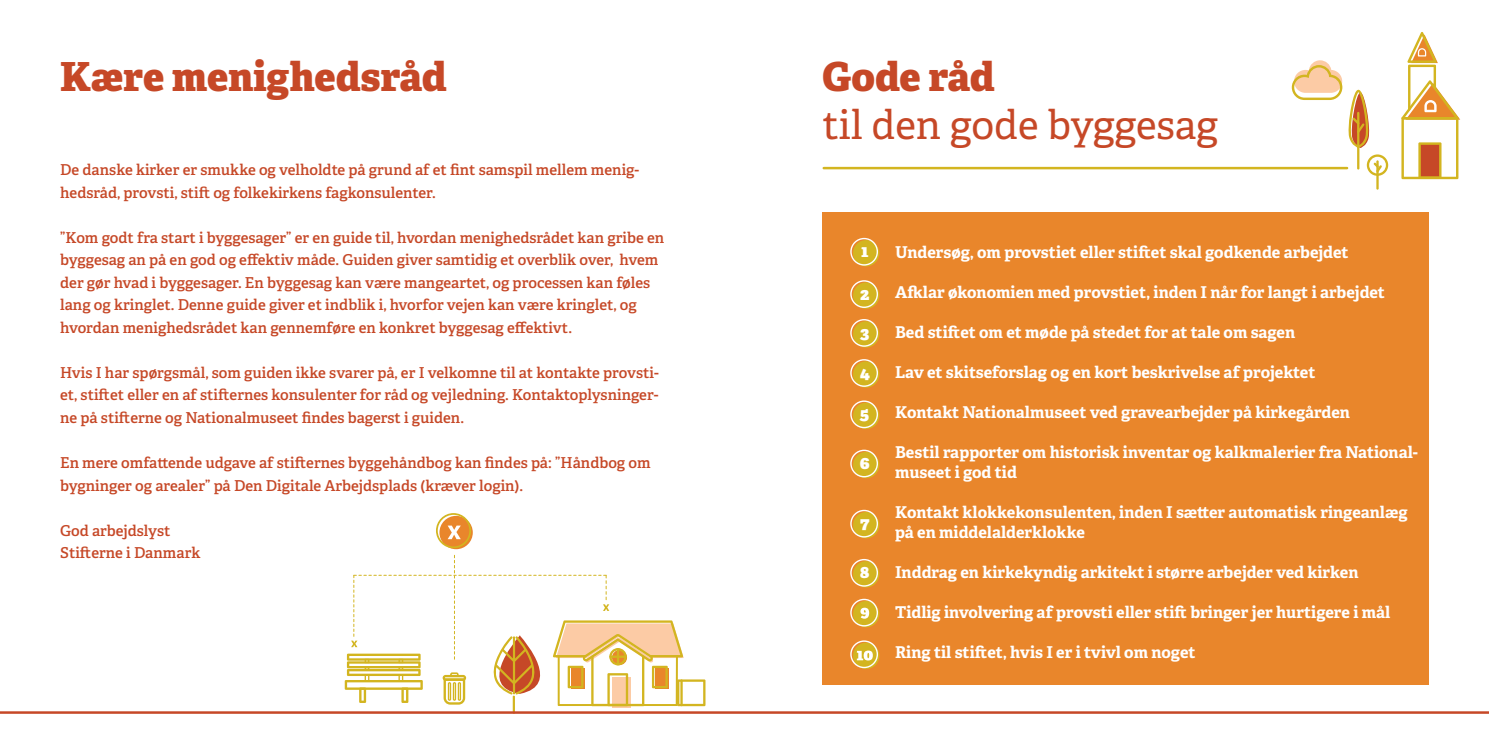
<style>
.page{position:relative;width:1489px;height:745px;background:#fff}
.page>*{position:absolute;margin:0;border:0;box-sizing:border-box;transform-origin:0 0}
.t1{font:800 40px "Adelle";letter-spacing:-.005em;color:#c64827}
.t2{font:40px "Adelle";color:#c64827}
.t3{font:800 16.75px "Adelle";color:#fff}
.t4{font:700 16.25px/20px "Adelle";color:#fff}
.t5{font:600 15px/22.5px "Adelle";color:#c64827}
</style>
<div class="page">
<svg style="left:439px;top:515px;width:34px;height:34px"></svg>
<svg style="left:436px;top:513px;width:35px;height:35px"></svg>
<div style="left:612px;top:677px;width:18px;height:30px;background:#d3b520"></div>
<svg style="left:345px;top:555px;width:360px;height:150px"></svg>
<hr style="left:512px;top:694px;width:3px;height:19px;background:#d3b520">
<hr style="left:0;top:710px;width:1488px;height:3px;background:#c64827">
<hr style="left:1356px;top:112px;width:3px;height:57px;background:#d3b520">
<hr style="left:1376px;top:160px;width:2px;height:29px;background:#d3b520">
<svg style="left:1366px;top:154px;width:21px;height:22px"></svg>
<svg style="left:1291px;top:60px;width:79px;height:88px"></svg>
<svg style="left:1401px;top:32px;width:58px;height:147px"></svg>
<hr style="left:823px;top:167px;width:523px;height:2px;background:#d3b520">
<div style="left:822px;top:213px;width:606px;height:471px;background:#e9862b"></div>
<svg style="left:853px;top:240px;width:26px;height:26px"></svg>
<svg style="left:850px;top:238px;width:28px;height:27px"></svg>
<div style="left:853px;top:282px;width:26px;height:26px;background:#d3b520;border-radius:50%"></div>
<svg style="left:850px;top:280px;width:28px;height:28px"></svg>
<svg style="left:853px;top:321px;width:26px;height:26px"></svg>
<svg style="left:850px;top:319px;width:28px;height:27px"></svg>
<svg style="left:853px;top:361px;width:26px;height:26px"></svg>
<svg style="left:850px;top:359px;width:28px;height:27px"></svg>
<svg style="left:853px;top:402px;width:26px;height:27px"></svg>
<svg style="left:850px;top:400px;width:28px;height:28px"></svg>
<svg style="left:853px;top:451px;width:26px;height:27px"></svg>
<svg style="left:850px;top:449px;width:28px;height:28px"></svg>
<svg style="left:853px;top:511px;width:26px;height:27px"></svg>
<svg style="left:850px;top:509px;width:28px;height:28px"></svg>
<svg style="left:853px;top:560px;width:26px;height:27px"></svg>
<svg style="left:850px;top:558px;width:28px;height:28px"></svg>
<svg style="left:853px;top:600px;width:26px;height:27px"></svg>
<svg style="left:850px;top:598px;width:28px;height:28px"></svg>
<svg style="left:853px;top:642px;width:26px;height:26px"></svg>
<svg style="left:850px;top:640px;width:28px;height:27px"></svg>
<h1 class="t1" style="left:60px;top:50px;width:388px">Kære menighedsråd</h1>
<h1 class="t1" style="left:822px;top:50px;width:174px">Gode råd</h1>
<h1 class="t2" style="left:822px;top:100px;width:397px">til den gode byggesag</h1>
<p class="t5" style="left:60px;top:158px;width:580px">De danske kirker er smukke og velholdte på grund af et fint samspil mellem menig&shy;hedsråd, provsti, stift og folkekirkens fagkonsulenter.</p>
<p class="t5" style="left:60px;top:226px;width:605px">”Kom godt fra start i byggesager” er en guide til, hvordan menighedsrådet kan gribe en byggesag an på en god og effektiv måde. Guiden giver samtidig et overblik over, hvem der gør hvad i byggesager. En byggesag kan være mangeartet, og processen kan føles lang og kringlet. Denne guide giver et indblik i, hvorfor vejen kan være kringlet, og hvordan menighedsrådet kan gennemføre en konkret byggesag effektivt.</p>
<p class="t5" style="left:60px;top:361px;width:600px;text-align:justify">Hvis I har spørgsmål, som guiden ikke svarer på, er I velkomne til at kontakte provsti&shy;et, stiftet eller en af stifternes konsulenter for råd og vejledning. Kontaktoplysninger&shy;ne på stifterne og Nationalmuseet findes bagerst i guiden.</p>
<p class="t5" style="left:60px;top:451px;width:592px">En mere omfattende udgave af stifternes byggehåndbog kan findes på: ”Håndbog om bygninger og arealer” på Den Digitale Arbejdsplads (kræver login).</p>
<p class="t5" style="left:60px;top:518px;width:142px">God arbejdslyst<br>Stifterne i Danmark</p>
<p class="t4" style="left:895px;top:242px;width:455px">Undersøg, om provstiet eller stiftet skal godkende arbejdet</p>
<p class="t4" style="left:895px;top:282px;width:491px">Afklar økonomien med provstiet, inden I når for langt i arbejdet</p>
<p class="t4" style="left:895px;top:322px;width:402px">Bed stiftet om et møde på stedet for at tale om sagen</p>
<p class="t4" style="left:895px;top:362px;width:422px">Lav et skitseforslag og en kort beskrivelse af projektet</p>
<p class="t4" style="left:895px;top:402px;width:456px">Kontakt Nationalmuseet ved gravearbejder på kirkegården</p>
<p class="t4" style="left:895px;top:442px;width:524px">Bestil rapporter om historisk inventar og kalkmalerier fra National&shy;museet i god tid</p>
<p class="t4" style="left:895px;top:502px;width:514px">Kontakt klokkekonsulenten, inden I sætter automatisk ringeanlæg på en middelalderklokke</p>
<p class="t4" style="left:895px;top:562px;width:465px">Inddrag en kirkekyndig arkitekt i større arbejder ved kirken</p>
<p class="t4" style="left:895px;top:602px;width:497px">Tidlig involvering af provsti eller stift bringer jer hurtigere i mål</p>
<p class="t4" style="left:895px;top:642px;width:302px">Ring til stiftet, hvis I er i tvivl om noget</p>
<p class="t3" style="left:861px;top:240px;width:9px">1</p>
<p class="t3" style="left:860px;top:282px;width:11px">2</p>
<p class="t3" style="left:860px;top:321px;width:11px">3</p>
<p class="t3" style="left:859px;top:361px;width:12px">4</p>
<p class="t3" style="left:860px;top:403px;width:11px">5</p>
<p class="t3" style="left:859px;top:452px;width:11px">6</p>
<p class="t3" style="left:860px;top:512px;width:11px">7</p>
<p class="t3" style="left:860px;top:561px;width:11px">8</p>
</div>
